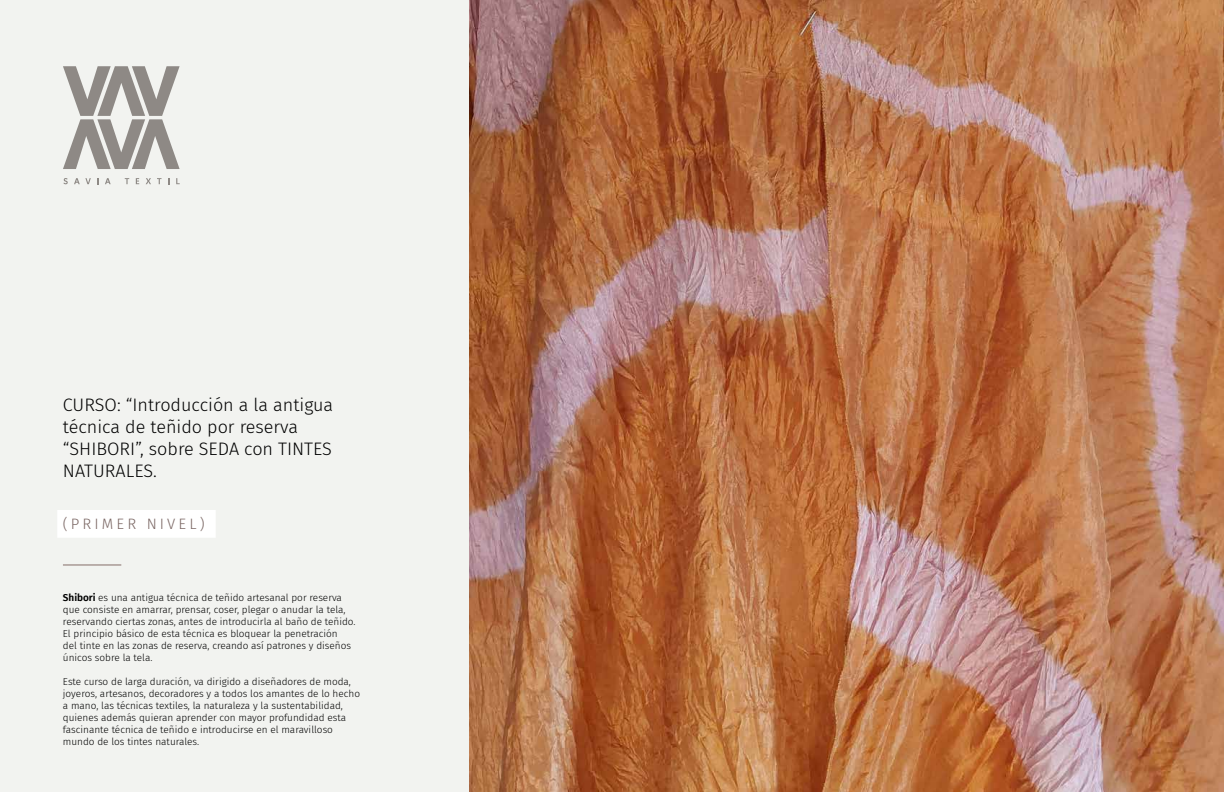
<style>
.page{position:relative;width:1224px;height:792px;background:#f2f3f0}
.page>*{position:absolute;margin:0;border:0;box-sizing:border-box;transform-origin:0 0}
.t1{font:300 18px/22px "Fira Sans";color:#000}
.t2{font:300 15px "Fira Sans";letter-spacing:.21em;color:#7a6663}
.t3{font:300 10px/12px "Fira Sans";color:#000}
.s1{font-weight:600}
</style>
<div class="page">
<div style="left:57px;top:503px;width:159px;height:35px;background:#fff"></div>
<img style="left:469px;top:0;width:755px;height:792px">
<hr style="left:63px;top:564px;width:58px;height:1px;background:#846d67">
<div style="left:36px;top:488px;width:204px;height:21px;background:#f2f3f0"></div>
<svg style="left:63px;top:66px;width:117px;height:103px"></svg>
<svg style="left:64px;top:178px;width:4px;height:6px"></svg>
<svg style="left:74px;top:178px;width:17px;height:6px"></svg>
<svg style="left:105px;top:178px;width:6px;height:6px"></svg>
<svg style="left:125px;top:178px;width:4px;height:6px"></svg>
<svg style="left:136px;top:178px;width:3px;height:6px"></svg>
<svg style="left:146px;top:178px;width:5px;height:6px"></svg>
<svg style="left:157px;top:178px;width:5px;height:6px"></svg>
<svg style="left:176px;top:178px;width:4px;height:6px"></svg>
<h1 class="t1" style="left:63px;top:394px;width:272px">CURSO: “Introducción a la antigua técnica de teñido por reserva “SHIBORI”, sobre SEDA con TINTES<br>NATURALES.</h1>
<h2 class="t2" style="left:63px;top:513px;width:143px">(PRIMER NIVEL)</h2>
<p class="t3" style="left:63px;top:592px;width:294px"><span class="s1">Shibori</span> es una antigua técnica de teñido artesanal por reserva que consiste en amarrar, prensar, coser, plegar o anudar la tela, reservando ciertas zonas, antes de introducirla al baño de teñido.<br>El principio básico de esta técnica es bloquear la penetración<br>del tinte en las zonas de reserva, creando así patrones y diseños únicos sobre la tela.</p>
<p class="t3" style="left:63px;top:676px;width:299px">Este curso de larga duración, va dirigido a diseñadores de moda, joyeros, artesanos, decoradores y a todos los amantes de lo hecho a mano, las técnicas textiles, la naturaleza y la sustentabilidad, quienes además quieran aprender con mayor profundidad esta fascinante técnica de teñido e introducirse en el maravilloso mundo de los tintes naturales.</p>
</div>
